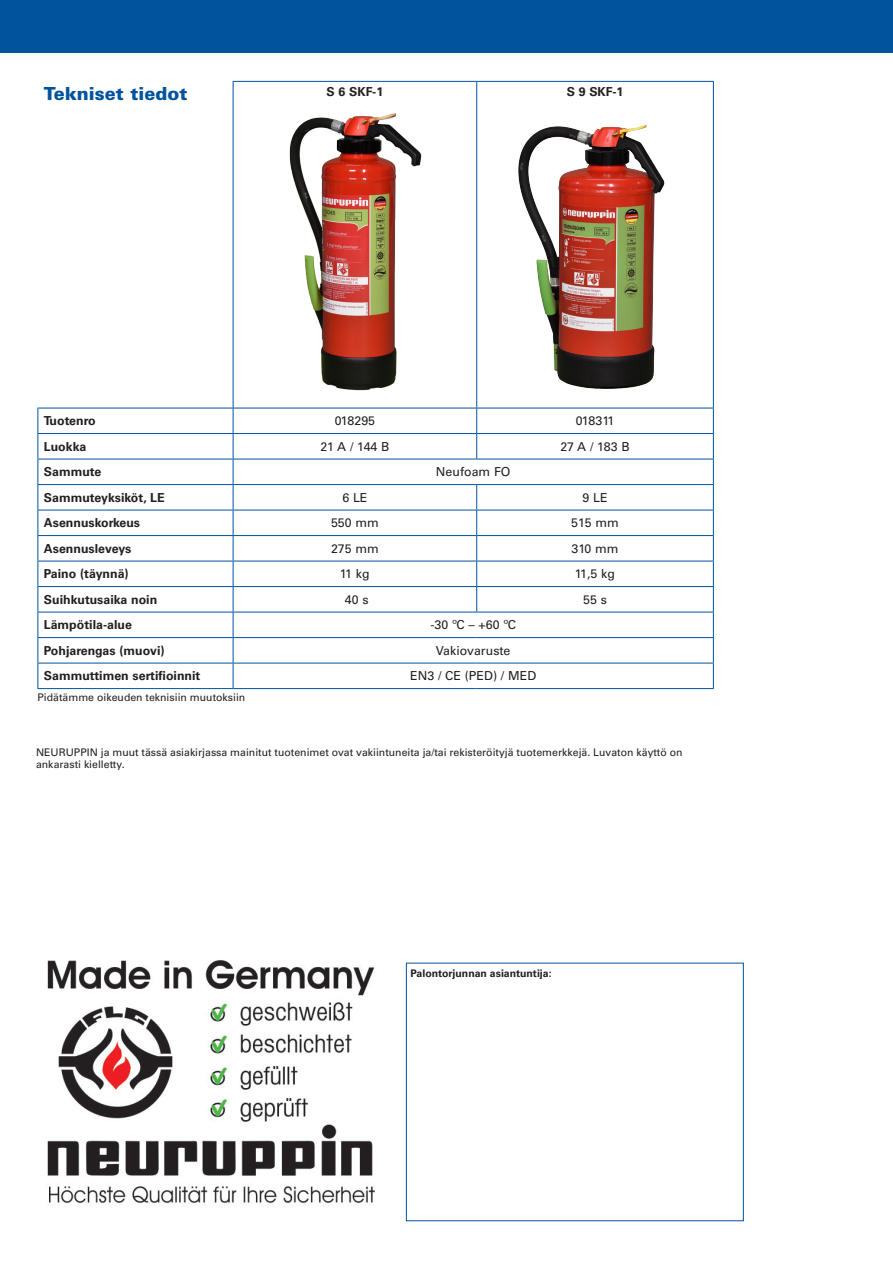
<style>
.page{position:relative;width:893px;height:1263px;background:#fff}
.page>*{position:absolute;margin:0;border:0;box-sizing:border-box;transform-origin:0 0}
._03_12_pt_Blue_Heade{font:900 18px "Univers LT Std";color:#01539e}
._09_Tabbed_Copy{font:700 12.3px "Univers LT Std";color:#231f20}
._09_Tabbed_Copy-2{font:12.3px "Univers LT Std";color:#231f20}
._06_Text_8_25{font:700 12.3px "Univers LT Std";color:#231f20}
._16_Note_7_pt__type{font:10.5px/12px "Univers LT Std";color:#231f20}
._16_Note_7_pt__type-2{font:700 10.5px "Univers LT Std";color:#231f20}
</style>
<div class="page">
<div style="left:0;top:0;width:893px;height:52px;background:#01539e"></div>
<hr style="left:233px;top:82px;width:1px;height:326px;background:#01539e">
<hr style="left:233px;top:81px;width:244px;height:1px;background:#01539e">
<hr style="left:477px;top:81px;width:237px;height:1px;background:#01539e">
<hr style="left:476px;top:82px;width:1px;height:326px;background:#01539e">
<hr style="left:713px;top:82px;width:1px;height:326px;background:#01539e">
<svg style="left:38px;top:409px;width:1px;height:279px"></svg>
<hr style="left:38px;top:408px;width:195px;height:1px;background:#01539e">
<hr style="left:233px;top:408px;width:244px;height:1px;background:#01539e">
<svg style="left:233px;top:408px;width:1px;height:280px"></svg>
<hr style="left:38px;top:433px;width:195px;height:1px;background:#01539e">
<hr style="left:233px;top:433px;width:244px;height:1px;background:#01539e">
<hr style="left:38px;top:459px;width:195px;height:1px;background:#01539e">
<hr style="left:233px;top:459px;width:244px;height:1px;background:#01539e">
<hr style="left:477px;top:459px;width:237px;height:1px;background:#01539e">
<hr style="left:38px;top:484px;width:195px;height:1px;background:#01539e">
<hr style="left:233px;top:484px;width:244px;height:1px;background:#01539e">
<hr style="left:38px;top:510px;width:195px;height:1px;background:#01539e">
<hr style="left:233px;top:510px;width:244px;height:1px;background:#01539e">
<hr style="left:38px;top:535px;width:195px;height:1px;background:#01539e">
<hr style="left:233px;top:535px;width:244px;height:1px;background:#01539e">
<hr style="left:38px;top:561px;width:195px;height:1px;background:#01539e">
<hr style="left:233px;top:561px;width:244px;height:1px;background:#01539e">
<hr style="left:38px;top:586px;width:195px;height:1px;background:#01539e">
<hr style="left:233px;top:586px;width:244px;height:1px;background:#01539e">
<hr style="left:38px;top:612px;width:195px;height:1px;background:#01539e">
<hr style="left:233px;top:612px;width:244px;height:1px;background:#01539e">
<hr style="left:477px;top:612px;width:237px;height:1px;background:#01539e">
<hr style="left:38px;top:637px;width:195px;height:1px;background:#01539e">
<hr style="left:233px;top:637px;width:244px;height:1px;background:#01539e">
<hr style="left:477px;top:637px;width:237px;height:1px;background:#01539e">
<hr style="left:38px;top:663px;width:195px;height:1px;background:#01539e">
<hr style="left:233px;top:663px;width:244px;height:1px;background:#01539e">
<hr style="left:477px;top:663px;width:237px;height:1px;background:#01539e">
<hr style="left:38px;top:688px;width:195px;height:1px;background:#01539e">
<hr style="left:233px;top:688px;width:244px;height:1px;background:#01539e">
<hr style="left:477px;top:688px;width:237px;height:1px;background:#01539e">
<svg style="left:476px;top:408px;width:1px;height:51px"></svg>
<svg style="left:476px;top:485px;width:1px;height:127px"></svg>
<hr style="left:477px;top:408px;width:237px;height:1px;background:#01539e">
<svg style="left:713px;top:408px;width:1px;height:280px"></svg>
<hr style="left:477px;top:433px;width:237px;height:1px;background:#01539e">
<hr style="left:477px;top:484px;width:237px;height:1px;background:#01539e">
<hr style="left:477px;top:510px;width:237px;height:1px;background:#01539e">
<hr style="left:477px;top:535px;width:237px;height:1px;background:#01539e">
<hr style="left:477px;top:561px;width:237px;height:1px;background:#01539e">
<hr style="left:477px;top:586px;width:237px;height:1px;background:#01539e">
<img style="left:289px;top:113px;width:133px;height:278px">
<img style="left:518px;top:124px;width:147px;height:265px">
<div style="left:406px;top:963px;width:338px;height:258px;border:1px solid #01539e"></div>
<img style="left:47px;top:960px;width:328px;height:243px">
<p class="_03_12_pt_Blue_Heade" style="left:44px;top:83px;width:145px">Tekniset tiedot</p>
<p class="_06_Text_8_25" style="left:327px;top:85px;width:58px">S 6 SKF-1</p>
<p class="_06_Text_8_25" style="left:567px;top:85px;width:58px">S 9 SKF-1</p>
<p class="_09_Tabbed_Copy" style="left:44px;top:414px;width:53px">Tuotenro</p>
<p class="_09_Tabbed_Copy-2" style="left:335px;top:414px;width:42px">018295</p>
<p class="_09_Tabbed_Copy-2" style="left:576px;top:414px;width:40px">018311</p>
<p class="_09_Tabbed_Copy" style="left:44px;top:439px;width:44px">Luokka</p>
<p class="_09_Tabbed_Copy-2" style="left:320px;top:439px;width:71px">21 A / 144 B</p>
<p class="_09_Tabbed_Copy-2" style="left:560px;top:439px;width:71px">27 A / 183 B</p>
<p class="_09_Tabbed_Copy" style="left:44px;top:465px;width:59px">Sammute</p>
<p class="_09_Tabbed_Copy-2" style="left:436px;top:465px;width:76px">Neufoam FO</p>
<p class="_09_Tabbed_Copy" style="left:44px;top:490px;width:122px">Sammuteyksiköt, LE</p>
<p class="_09_Tabbed_Copy-2" style="left:342px;top:490px;width:27px">6 LE</p>
<p class="_09_Tabbed_Copy-2" style="left:582px;top:490px;width:27px">9 LE</p>
<p class="_09_Tabbed_Copy" style="left:44px;top:516px;width:98px">Asennuskorkeus</p>
<p class="_09_Tabbed_Copy-2" style="left:331px;top:516px;width:49px">550 mm</p>
<p class="_09_Tabbed_Copy-2" style="left:571px;top:516px;width:49px">515 mm</p>
<p class="_09_Tabbed_Copy" style="left:44px;top:541px;width:89px">Asennusleveys</p>
<p class="_09_Tabbed_Copy-2" style="left:331px;top:541px;width:49px">275 mm</p>
<p class="_09_Tabbed_Copy-2" style="left:571px;top:541px;width:49px">310 mm</p>
<p class="_09_Tabbed_Copy" style="left:44px;top:567px;width:86px">Paino (täynnä)</p>
<p class="_09_Tabbed_Copy-2" style="left:340px;top:567px;width:31px">11 kg</p>
<p class="_09_Tabbed_Copy-2" style="left:575px;top:567px;width:42px">11,5 kg</p>
<p class="_09_Tabbed_Copy" style="left:44px;top:592px;width:115px">Suihkutusaika noin</p>
<p class="_09_Tabbed_Copy-2" style="left:345px;top:592px;width:25px">40 s</p>
<p class="_09_Tabbed_Copy-2" style="left:583px;top:592px;width:25px">55 s</p>
<p class="_09_Tabbed_Copy" style="left:44px;top:618px;width:90px">Lämpötila-alue</p>
<p class="_09_Tabbed_Copy-2" style="left:430px;top:618px;width:87px">-30 ºC – +60 ºC</p>
<p class="_09_Tabbed_Copy" style="left:44px;top:643px;width:122px">Pohjarengas (muovi)</p>
<p class="_09_Tabbed_Copy-2" style="left:436px;top:643px;width:76px">Vakiovaruste</p>
<p class="_09_Tabbed_Copy" style="left:44px;top:669px;width:158px">Sammuttimen sertifioinnit</p>
<p class="_09_Tabbed_Copy-2" style="left:410px;top:669px;width:128px">EN3 / CE (PED) / MED</p>
<p class="_16_Note_7_pt__type" style="left:37px;top:691px;width:209px">Pidätämme oikeuden teknisiin muutoksiin</p>
<p class="_16_Note_7_pt__type" style="left:36px;top:747px;width:648px">NEURUPPIN ja muut tässä asiakirjassa mainitut tuotenimet ovat vakiintuneita ja/tai rekisteröityjä tuotemerkkejä. Luvaton käyttö on ankarasti kielletty.</p>
<p class="_16_Note_7_pt__type-2" style="left:411px;top:967px;width:142px">Palontorjunnan asiantuntija:</p>
</div>
